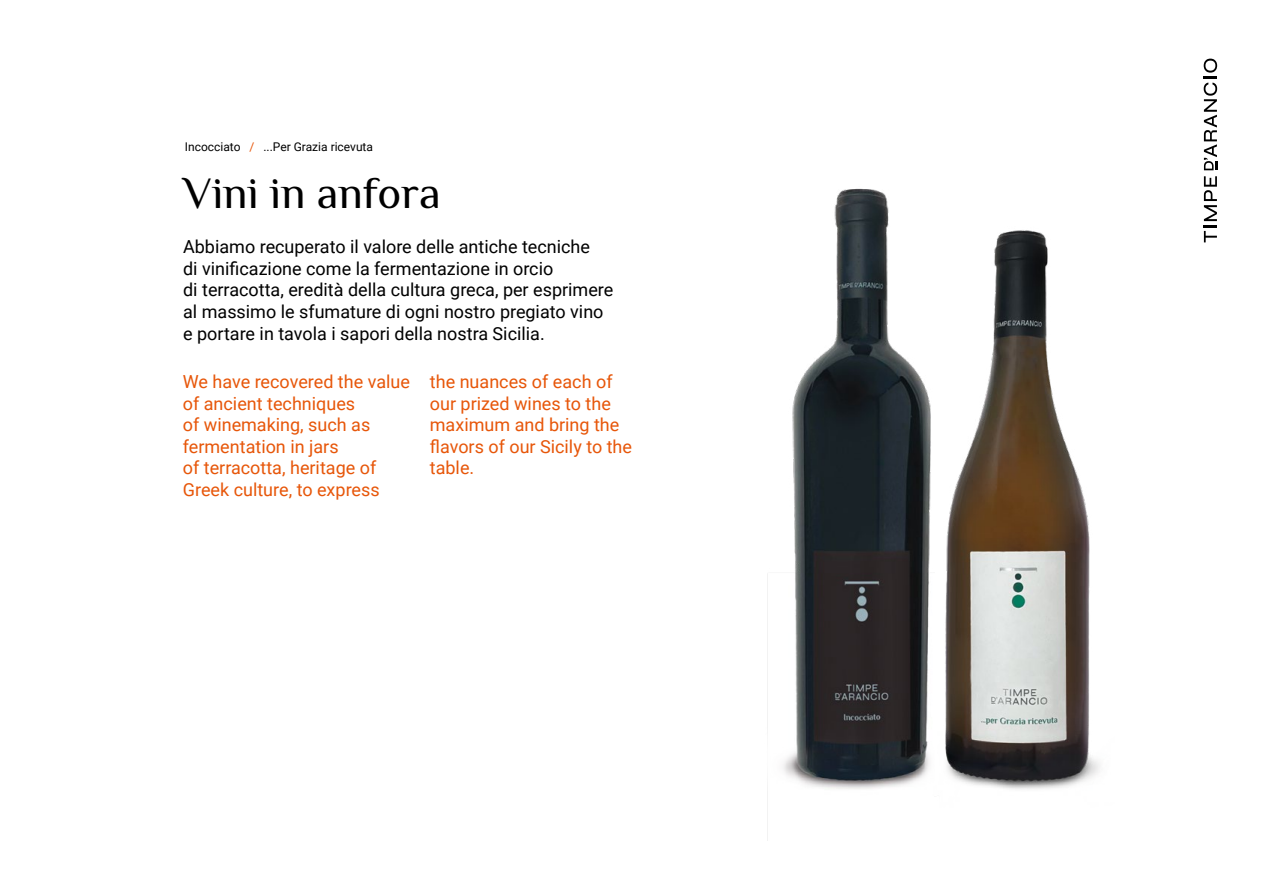
<style>
.page{position:relative;width:1263px;height:893px;background:#fff}
.page>*{position:absolute;margin:0;border:0;box-sizing:border-box;transform-origin:0 0}
.t1{font:45px "Philosopher";color:#000}
.t2{font:18px/21.6px "Roboto";color:#000}
.t3{font:18px/21.6px "Roboto";color:#e75609}
.t4{font:12px "Roboto";color:#000}
.s1{color:#e75609}
</style>
<div class="page">
<img style="left:767px;top:188px;width:160px;height:652px">
<img style="left:927px;top:230px;width:173px;height:559px">
<svg style="left:1204px;top:176px;width:13px;height:66px"></svg>
<svg style="left:1204px;top:59px;width:13px;height:111px"></svg>
<div style="left:926px;top:706px;width:20px;height:13px;background:#fff"></div>
<p class="t4" style="left:185px;top:139px;width:190px">Incocciato <span class="s1">/</span> ...Per Grazia ricevuta</p>
<h1 class="t1" style="left:183px;top:165px;width:259px">Vini in anfora</h1>
<p class="t2" style="left:183px;top:235px;width:432px">Abbiamo recuperato il valore delle antiche tecniche<br>di vinificazione come la fermentazione in orcio<br>di terracotta, eredità della cultura greca, per esprimere al massimo le sfumature di ogni nostro pregiato vino e portare in tavola i sapori della nostra Sicilia.</p>
<p class="t3" style="left:183px;top:370px;width:229px">We have recovered the value of ancient techniques<br>of winemaking, such as fermentation in jars<br>of terracotta, heritage of<br>Greek culture, to express</p>
<p class="t3" style="left:430px;top:370px;width:204px">the nuances of each of our prized wines to the maximum and bring the flavors of our Sicily to the table.</p>
</div>
